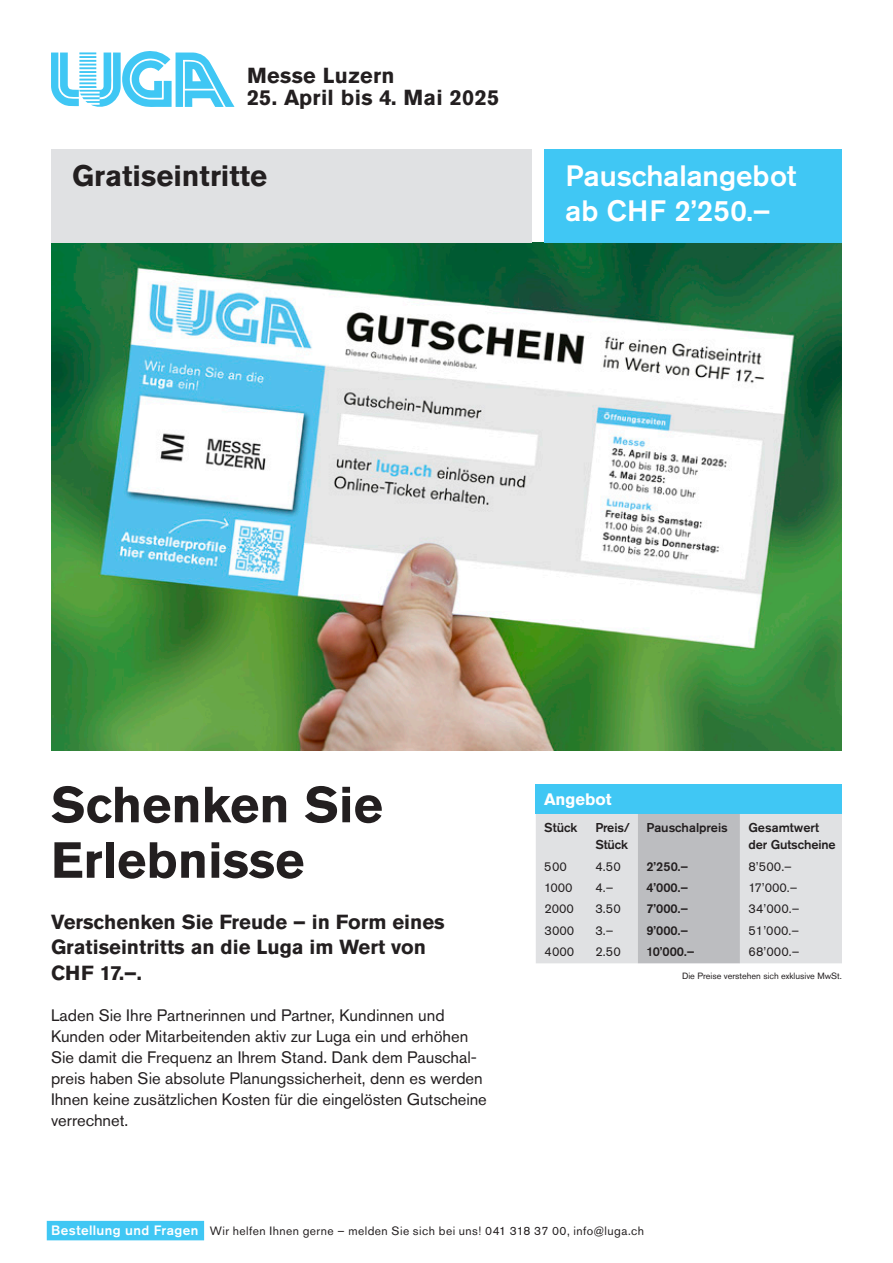
<style>
.page{position:relative;width:893px;height:1263px;background:#fff}
.page>*{position:absolute;margin:0;border:0;box-sizing:border-box;transform-origin:0 0}
.t1{font:700 50.25px/55.5px "Akzidenz Grotesk Pro";color:#231f20}
.t2{font:500 29.25px/35.1px "Akzidenz Grotesk Pro";color:#fff}
.t3{font:700 29.25px "Akzidenz Grotesk Pro";color:#231f20}
.t4{font:700 21.6px "Akzidenz Grotesk Pro";letter-spacing:.015em;color:#231f20}
.t5{font:700 20.25px/25.5px "Akzidenz Grotesk Pro";color:#231f20}
.t6{font:16.5px/21px "Akzidenz Grotesk Pro";color:#231f20}
.t7{font:700 16.5px "Akzidenz Grotesk Pro";color:#fff}
.t8{font:500 12.75px/16.5px "Akzidenz Grotesk Pro";color:#231f20}
.t9{font:12.75px "Akzidenz Grotesk Pro";color:#231f20}
.t10{font:12px "Akzidenz Grotesk Pro";letter-spacing:.035em;color:#231f20}
.t11{font:9px "Akzidenz Grotesk Pro";color:#231f20}
.s1{font-weight:500;font-size:13.5px;color:#fff}
</style>
<div class="page">
<svg style="left:51px;top:51px;width:183px;height:56px"></svg>
<img style="left:51px;top:242px;width:791px;height:508px">
<div style="left:51px;top:149px;width:480px;height:93px;background:#e0e1e3"></div>
<div style="left:544px;top:149px;width:298px;height:93px;background:#40c7f4"></div>
<div style="left:536px;top:784px;width:306px;height:30px;background:#40c7f4"></div>
<div style="left:536px;top:814px;width:306px;height:149px;background:#e0e1e3"></div>
<div style="left:638px;top:814px;width:102px;height:149px;background:#bcbdc0"></div>
<div style="left:47px;top:1221px;width:157px;height:19px;background:#40c7f4"></div>
<h3 class="t4" style="left:247px;top:61px;width:149px">Messe Luzern</h3>
<h3 class="t4" style="left:247px;top:83px;width:254px">25. April bis 4. Mai 2025</h3>
<h2 class="t3" style="left:72px;top:156px;width:196px">Gratiseintritte</h2>
<h2 class="t2" style="left:566px;top:157px;width:232px">Pauschalangebot ab CHF 2’250.–</h2>
<h1 class="t1" style="left:51px;top:776px;width:333px">Schenken Sie<br>Erlebnisse</h1>
<p class="t5" style="left:51px;top:909px;width:395px">Verschenken Sie Freude – in Form eines<br>Gratiseintritts an die Luga im Wert von<br>CHF 17.–.</p>
<p class="t6" style="left:51px;top:1005px;width:437px">Laden Sie Ihre Partnerinnen und Partner, Kundinnen und Kunden oder Mitarbeitenden aktiv zur Luga ein und erhöhen Sie damit die Frequenz an Ihrem Stand. Dank dem Pauschal&shy;preis haben Sie absolute Planungssicherheit, denn es werden Ihnen keine zusätzlichen Kosten für die eingelösten Gutscheine verrechnet.</p>
<p class="t7" style="left:544px;top:789px;width:69px">Angebot</p>
<p class="t8" style="left:544px;top:819px;width:35px">Stück</p>
<p class="t8" style="left:595px;top:819px;width:36px">Preis/<br>Stück</p>
<p class="t8" style="left:646px;top:819px;width:83px">Pauschalpreis</p>
<p class="t8" style="left:748px;top:819px;width:89px">Gesamtwert der Gutscheine</p>
<p class="t9" style="left:544px;top:858px;width:24px">500</p>
<p class="t9" style="left:595px;top:858px;width:27px">4.50</p>
<p class="t8" style="left:646px;top:858px;width:44px">2’250.–</p>
<p class="t9" style="left:748px;top:858px;width:45px">8’500.–</p>
<p class="t9" style="left:544px;top:879px;width:30px">1000</p>
<p class="t9" style="left:595px;top:879px;width:20px">4.–</p>
<p class="t8" style="left:646px;top:879px;width:43px">4’000.–</p>
<p class="t9" style="left:748px;top:879px;width:51px">17’000.–</p>
<p class="t9" style="left:544px;top:901px;width:31px">2000</p>
<p class="t9" style="left:595px;top:901px;width:27px">3.50</p>
<p class="t8" style="left:646px;top:900px;width:43px">7’000.–</p>
<p class="t9" style="left:748px;top:901px;width:52px">34’000.–</p>
<p class="t9" style="left:544px;top:922px;width:32px">3000</p>
<p class="t9" style="left:595px;top:922px;width:20px">3.–</p>
<p class="t8" style="left:646px;top:922px;width:43px">9’000.–</p>
<p class="t9" style="left:748px;top:922px;width:52px">51’000.–</p>
<p class="t9" style="left:544px;top:943px;width:32px">4000</p>
<p class="t9" style="left:595px;top:943px;width:27px">2.50</p>
<p class="t8" style="left:646px;top:943px;width:50px">10’000.–</p>
<p class="t9" style="left:748px;top:943px;width:52px">68’000.–</p>
<p class="t11" style="left:682px;top:970px;width:161px">Die Preise verstehen sich exklusive MwSt.</p>
<p class="t10" style="left:51px;top:1223px;width:595px"><span class="s1">Bestellung und Fragen</span> Wir helfen Ihnen gerne – melden Sie sich bei uns! 041 318 37 00, info@luga.ch</p>
</div>
